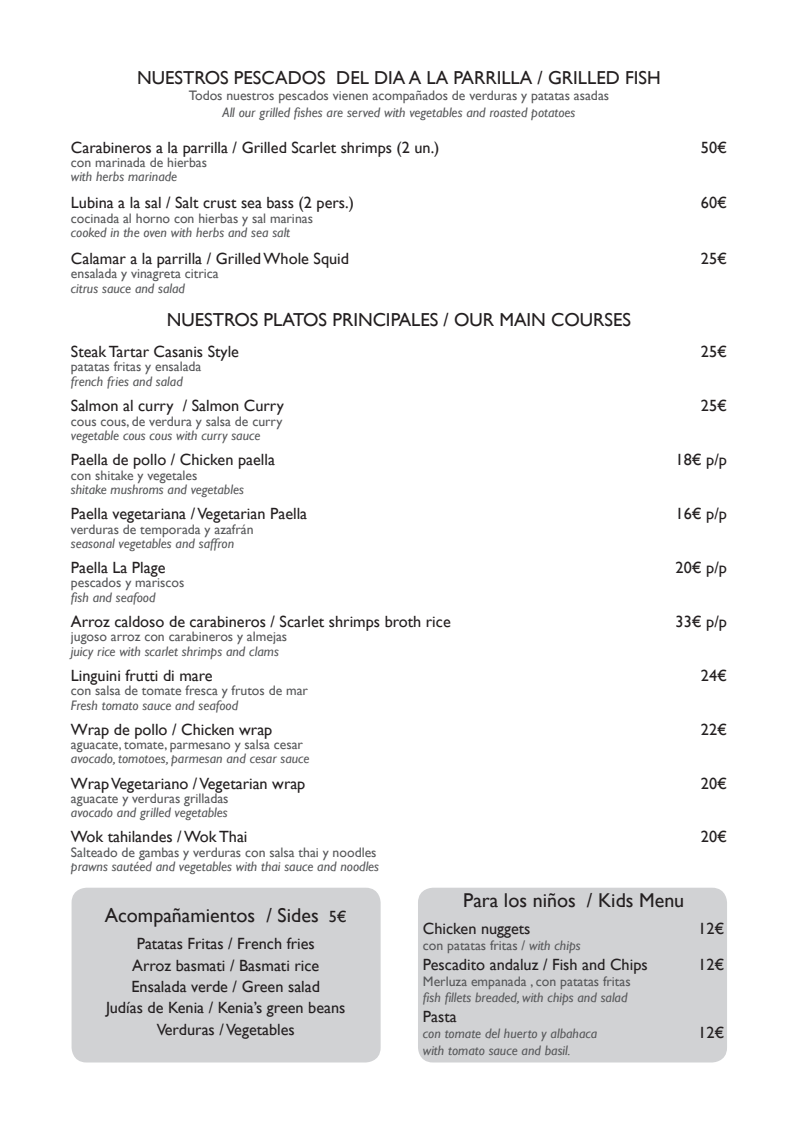
<style>
.page{position:relative;width:798px;height:1134px;background:#fff}
.page>*{position:absolute;margin:0;border:0;box-sizing:border-box;transform-origin:0 0}
.t1{font:20px "Gill Sans";color:#231f20}
.t2{font:18.75px "Gill Sans";color:#231f20}
.t3{font:16.25px/21.2px "Gill Sans";color:#231f20;text-align:center}
.t4{font:13.75px/14.4px "Gill Sans";color:#57585a}
.t5{font:italic 13.75px/14.4px "Gill Sans";color:#57585a}
.s1{font-style:italic}
.s2{font-style:normal}
.s3{font-size:16.25px}
</style>
<div class="page">
<div style="left:71px;top:888px;width:309px;height:174px;background:#d1d2d4;border-radius:15px"></div>
<div style="left:418px;top:888px;width:308px;height:174px;background:#d1d2d4;border-radius:15px"></div>
<p class="t2" style="left:137px;top:67px;width:525px">NUESTROS PESCADOS DEL DIA A LA PARRILLA / GRILLED FISH</p>
<p class="t4" style="left:189px;top:87px;width:421px;line-height:16.5px;text-align:center">Todos nuestros pescados vienen acompañados de verduras y patatas asadas<br><span class="s1">All our grilled fishes are served with vegetables and roasted potatoes</span></p>
<p class="t3" style="left:71px;top:136px;width:370px">Carabineros a la parrilla / Grilled Scarlet shrimps (2 un.)</p>
<p class="t3" style="left:700px;top:136px;width:28px">50€</p>
<p class="t4" style="left:71px;top:155px;width:138px">con marinada de hierbas <span class="s1">with herbs marinade</span></p>
<p class="t3" style="left:71px;top:192px;width:284px">Lubina a la sal / Salt crust sea bass (2 pers.)</p>
<p class="t3" style="left:700px;top:192px;width:28px">60€</p>
<p class="t4" style="left:71px;top:211px;width:243px">cocinada al horno con hierbas y sal marinas <span class="s1">cooked in the oven with herbs and sea salt</span></p>
<p class="t3" style="left:71px;top:248px;width:279px">Calamar a la parrilla / Grilled Whole Squid</p>
<p class="t3" style="left:700px;top:248px;width:28px">25€</p>
<p class="t4" style="left:71px;top:266px;width:149px">ensalada y vinagreta citrica <span class="s1">citrus sauce and salad</span></p>
<p class="t2" style="left:167px;top:308px;width:465px">NUESTROS PLATOS PRINCIPALES / OUR MAIN COURSES</p>
<p class="t3" style="left:71px;top:341px;width:170px">Steak Tartar Casanis Style</p>
<p class="t3" style="left:700px;top:341px;width:28px">25€</p>
<p class="t4" style="left:71px;top:359px;width:132px;line-height:15px">patatas fritas y ensalada <span class="s1">french fries and salad</span></p>
<p class="t3" style="left:71px;top:395px;width:214px">Salmon al curry / Salmon Curry</p>
<p class="t3" style="left:700px;top:395px;width:28px">25€</p>
<p class="t4" style="left:71px;top:414px;width:213px">cous cous, de verdura y salsa de curry <span class="s1">vegetable cous cous with curry sauce</span></p>
<p class="t3" style="left:71px;top:449px;width:205px">Paella de pollo / Chicken paella</p>
<p class="t3" style="left:675px;top:449px;width:53px">18€ p/p</p>
<p class="t5" style="left:71px;top:468px;width:174px"><span class="s2">con shitake y vegetales<br></span>shitake mushroms and vegetables</p>
<p class="t3" style="left:71px;top:503px;width:238px">Paella vegetariana / Vegetarian Paella</p>
<p class="t3" style="left:675px;top:503px;width:53px">16€ p/p</p>
<p class="t5" style="left:71px;top:522px;width:184px"><span class="s2">verduras de temporada y azafrán </span>seasonal vegetables and saffron</p>
<p class="t3" style="left:71px;top:557px;width:96px">Paella La Plage</p>
<p class="t3" style="left:675px;top:557px;width:53px">20€ p/p</p>
<p class="t4" style="left:71px;top:575px;width:115px">pescados y mariscos <span class="s1">fish and seafood</span></p>
<p class="t3" style="left:71px;top:611px;width:381px">Arroz caldoso de carabineros / Scarlet shrimps broth rice</p>
<p class="t3" style="left:675px;top:611px;width:53px">33€ p/p</p>
<p class="t5" style="left:71px;top:629px;width:218px"><span class="s2">jugoso arroz con carabineros y almejas </span>juicy rice with scarlet shrimps and clams</p>
<p class="t3" style="left:71px;top:665px;width:143px">Linguini frutti di mare</p>
<p class="t3" style="left:700px;top:665px;width:28px">24€</p>
<p class="t4" style="left:71px;top:683px;width:238px">con salsa de tomate fresca y frutos de mar<br><span class="s1">Fresh tomato sauce and seafood</span></p>
<p class="t3" style="left:71px;top:718px;width:203px">Wrap de pollo / Chicken wrap</p>
<p class="t3" style="left:700px;top:718px;width:28px">22€</p>
<p class="t5" style="left:71px;top:737px;width:240px"><span class="s2">aguacate, tomate, parmesano y salsa cesar </span>avocado, tomotoes, parmesan and cesar sauce</p>
<p class="t3" style="left:71px;top:772px;width:236px">Wrap Vegetariano / Vegetarian wrap</p>
<p class="t3" style="left:700px;top:772px;width:28px">20€</p>
<p class="t5" style="left:71px;top:791px;width:159px"><span class="s2">aguacate y verduras grilladas </span>avocado and grilled vegetables</p>
<p class="t3" style="left:71px;top:826px;width:178px">Wok tahilandes / Wok Thai</p>
<p class="t3" style="left:700px;top:826px;width:28px">20€</p>
<p class="t5" style="left:71px;top:845px;width:309px"><span class="s2">Salteado de gambas y verduras con salsa thai y noodles </span>prawns sautéed and vegetables with thai sauce and noodles</p>
<p class="t1" style="left:463px;top:888px;width:222px">Para los niños / Kids Menu</p>
<p class="t3" style="left:423px;top:917px;width:109px">Chicken nuggets</p>
<p class="t3" style="left:698px;top:917px;width:28px">12€</p>
<p class="t4" style="left:423px;top:938px;width:159px">con patatas fritas / <span class="s1">with chips</span></p>
<p class="t3" style="left:423px;top:954px;width:226px">Pescadito andaluz / Fish and Chips</p>
<p class="t3" style="left:698px;top:954px;width:28px">12€</p>
<p class="t4" style="left:423px;top:974px;width:209px">Merluza empanada , con patatas fritas</p>
<p class="t5" style="left:423px;top:990px;width:206px">fish fillets breaded, with chips and salad</p>
<p class="t3" style="left:423px;top:1006px;width:35px">Pasta</p>
<p class="t5" style="left:423px;top:1026px;width:176px">con tomate del huerto y albahaca</p>
<p class="t3" style="left:698px;top:1022px;width:28px">12€</p>
<p class="t5" style="left:423px;top:1043px;width:149px">with tomato sauce and basil.</p>
<p class="t1" style="left:105px;top:904px;width:243px">Acompañamientos / Sides <span class="s3">5€</span></p>
<p class="t3" style="left:131px;top:933px;width:190px">Patatas Fritas / French fries<br>Arroz basmati / Basmati rice<br>Ensalada verde / Green salad</p>
<p class="t3" style="left:106px;top:997px;width:241px">Judías de Kenia / Kenia’s green beans</p>
<p class="t3" style="left:157px;top:1018px;width:140px">Verduras / Vegetables</p>
</div>
